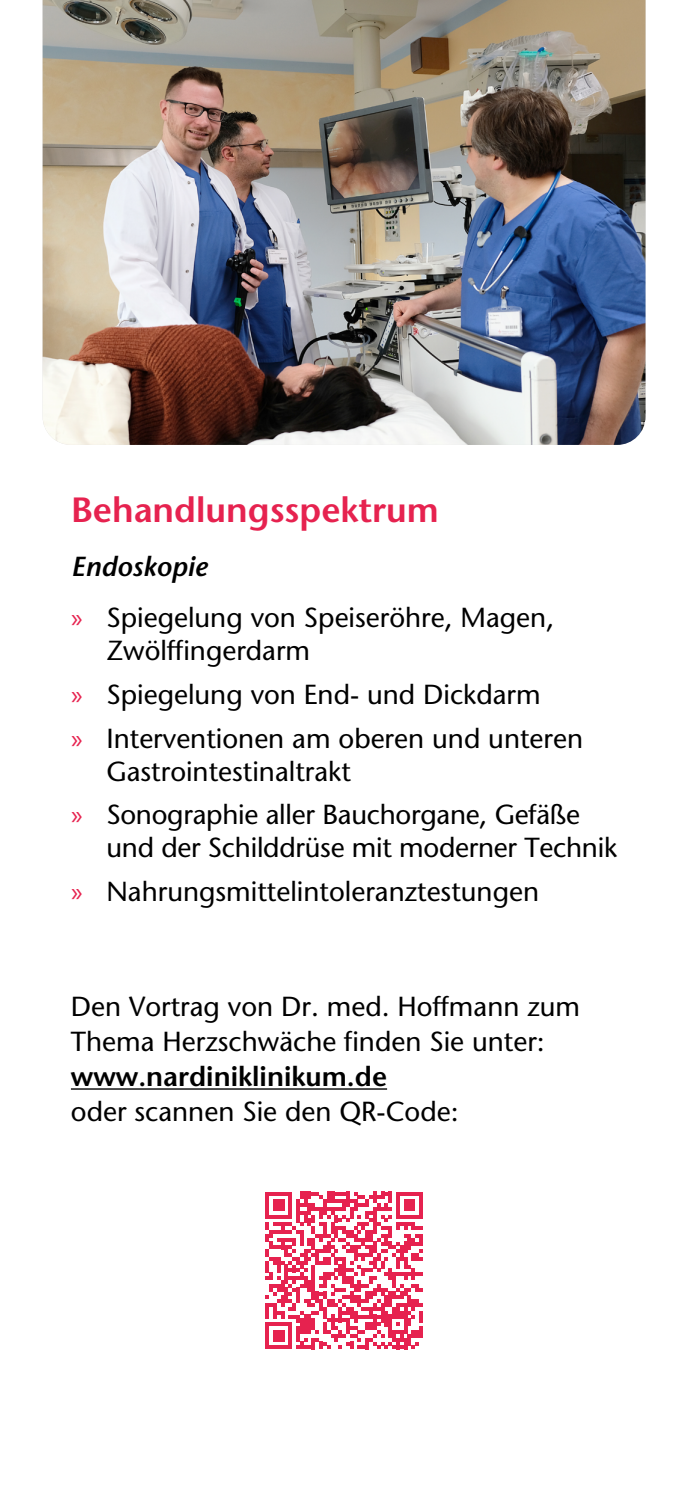
<style>
.page{position:relative;width:688px;height:1489px;background:#fff}
.page>*{position:absolute;margin:0;border:0;box-sizing:border-box;transform-origin:0 0}
.t1{font:600 35px "Stone Sans";color:#e6224f}
.t2{font:27.5px/43.8px "Stone Sans";color:#000}
.t3{font:600 27.5px "Stone Sans";color:#000}
.s1{font-weight:600;font-style:italic}
.s2{font-family:"Myriad Pro";color:#e6224f}
</style>
<div class="page">
<img style="left:43px;top:0;width:602px;height:445px">
<svg style="left:265px;top:1191px;width:158px;height:158px"></svg>
<hr style="left:419px;top:1310px;width:4px;height:12px;background:#e6224f">
<hr style="left:419px;top:1326px;width:4px;height:11px;background:#e6224f">
<hr style="left:71px;top:1088px;width:316px;height:1px;background:#000">
<p class="t1" style="left:71px;top:489px;width:369px">Behandlungsspektrum</p>
<p class="t2" style="left:71px;top:541px;width:484px;line-height:50.8px"><span class="s1">Endoskopie<br></span><span class="s2">»</span> Spiegelung von Speiseröhre, Magen,</p>
<p class="t2" style="left:71px;top:628px;width:513px;text-indent:35px">Zwölffingerdarm<br><span class="s2">»</span> Spiegelung von End- und Dickdarm<br><span class="s2">»</span> Interventionen am oberen und unteren</p>
<p class="t2" style="left:71px;top:749px;width:510px;text-indent:35px">Gastrointestinaltrakt<br><span class="s2">»</span> Sonographie aller Bauchorgane, Gefäße</p>
<p class="t2" style="left:71px;top:825px;width:547px;text-indent:35px">und der Schilddrüse mit moderner Technik <span class="s2">»</span> Nahrungsmittelintoleranztestungen</p>
<p class="t2" style="left:71px;top:989px;width:510px;line-height:35px">Den Vortrag von Dr. med. Hoffmann zum<br>Thema Herzschwäche finden Sie unter:</p>
<p class="t3" style="left:71px;top:1060px;width:317px">www.nardiniklinikum.de</p>
<p class="t2" style="left:71px;top:1089px;width:389px">oder scannen Sie den QR-Code:</p>
</div>
